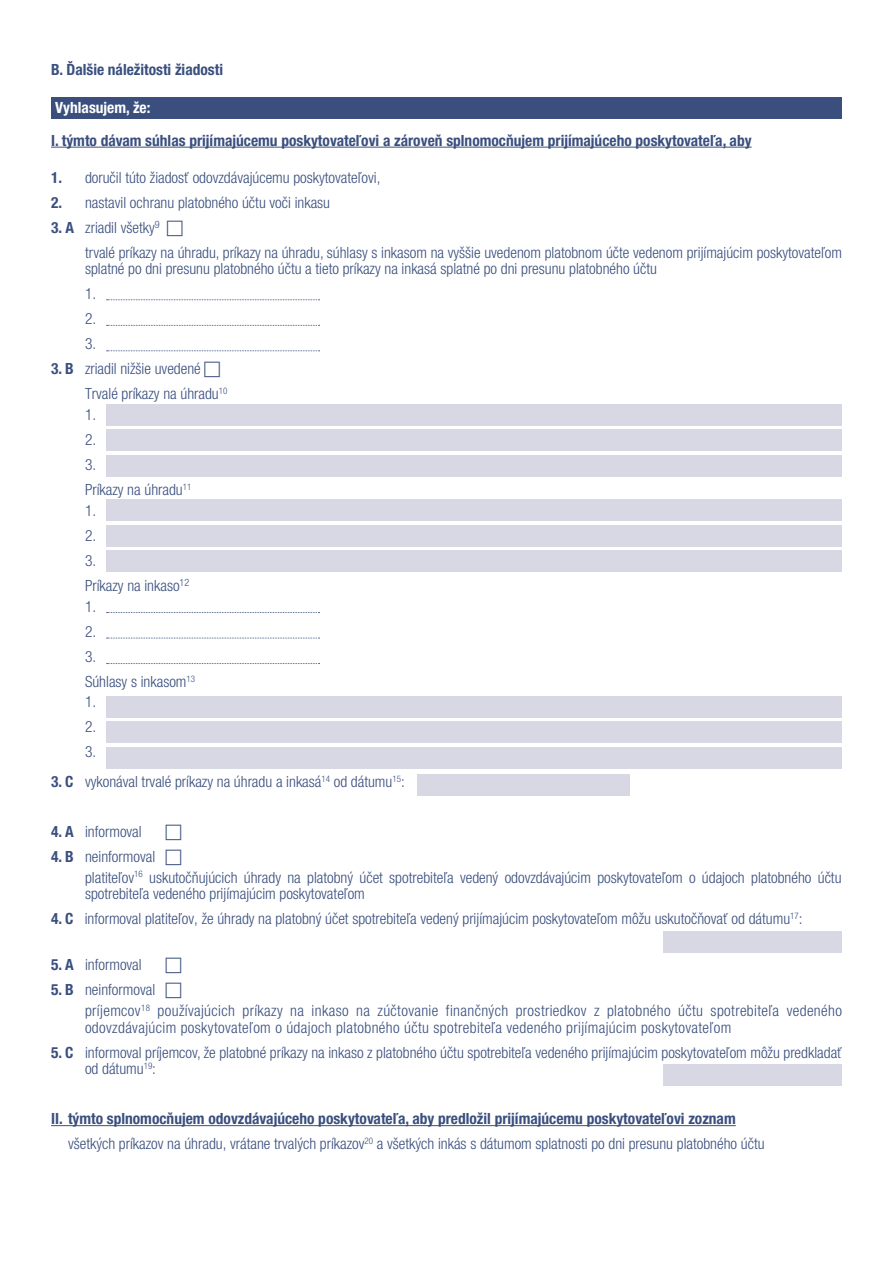
<style>
.page{position:relative;width:893px;height:1263px;background:#fff}
.page>*{position:absolute;margin:0;border:0;box-sizing:border-box;transform-origin:0 0}
.t1{font:300 condensed 15.45px/25px "Helvetica Neue LT Pro";color:#3a4f7e}
.t2{font:300 condensed 15.45px/20.7px "Helvetica Neue LT Pro";letter-spacing:.025em;color:#3a4f7e}
.t3{font:700 condensed 15.45px "Helvetica Neue LT Pro";color:#3a4f7e}
.t4{font:700 condensed 15.45px "Helvetica Neue LT Pro";color:#fff}
.s1{font-weight:700}
</style>
<div class="page">
<hr style="left:51px;top:147px;width:701px;height:1px;background:#3a4f7e">
<hr style="left:51px;top:1125px;width:685px;height:1px;background:#3a4f7e">
<div style="left:51px;top:97px;width:791px;height:22px;background:#3a4f7e"></div>
<div style="left:106px;top:404px;width:736px;height:21px;background:#d8d8e5"></div>
<div style="left:106px;top:429px;width:736px;height:22px;background:#d8d8e5"></div>
<div style="left:106px;top:455px;width:736px;height:21px;background:#d8d8e5"></div>
<div style="left:106px;top:500px;width:736px;height:21px;background:#d8d8e5"></div>
<div style="left:106px;top:525px;width:736px;height:21px;background:#d8d8e5"></div>
<div style="left:106px;top:551px;width:736px;height:21px;background:#d8d8e5"></div>
<div style="left:106px;top:696px;width:736px;height:21px;background:#d8d8e5"></div>
<div style="left:106px;top:722px;width:736px;height:21px;background:#d8d8e5"></div>
<div style="left:106px;top:747px;width:736px;height:21px;background:#d8d8e5"></div>
<div style="left:417px;top:774px;width:212px;height:21px;background:#d8d8e5"></div>
<div style="left:663px;top:931px;width:179px;height:21px;background:#d8d8e5"></div>
<div style="left:663px;top:1064px;width:179px;height:21px;background:#d8d8e5"></div>
<svg style="left:107px;top:299px;width:213px;height:1px"></svg>
<svg style="left:107px;top:325px;width:213px;height:1px"></svg>
<svg style="left:107px;top:350px;width:213px;height:1px"></svg>
<svg style="left:107px;top:612px;width:213px;height:1px"></svg>
<svg style="left:107px;top:638px;width:213px;height:1px"></svg>
<svg style="left:107px;top:663px;width:213px;height:1px"></svg>
<p class="t3" style="left:51px;top:60px;width:174px">B. Ďalšie náležitosti žiadosti</p>
<p class="t4" style="left:55px;top:99px;width:97px">Vyhlasujem, že:</p>
<p class="t3" style="left:51px;top:131px;width:702px">I. týmto dávam súhlas prijímajúcemu poskytovateľovi a zároveň splnomocňujem prijímajúceho poskytovateľa, aby</p>
<p class="t1" style="left:51px;top:165px;width:331px"><span class="s1">1.</span> doručil túto žiadosť odovzdávajúcemu poskytovateľovi,</p>
<p class="t1" style="left:51px;top:190px;width:281px"><span class="s1">2.</span> nastavil ochranu platobného účtu voči inkasu</p>
<p class="t1" style="left:85px;top:215px;width:758px;text-indent:-34px"><span class="s1">3. A</span> zriadil všetky<sup>9<br></sup>trvalé príkazy na úhradu, príkazy na úhradu, súhlasy s inkasom na vyššie uvedenom platobnom účte vedenom prijímajúcim poskytovateľom</p>
<p class="t1" style="left:85px;top:256px;width:573px">splatné po dni presunu platobného účtu a tieto príkazy na inkasá splatné po dni presunu platobného účtu<br>1.<br>2.<br>3.</p>
<p class="t1" style="left:85px;top:356px;width:144px;text-indent:-34px"><span class="s1">3. B</span> zriadil nižšie uvedené<br>Trvalé príkazy na úhradu<sup>10</sup></p>
<p class="t1" style="left:85px;top:402px;width:108px">1.<br>2.<br>3.<br>Príkazy na úhradu<sup>11</sup></p>
<p class="t1" style="left:85px;top:498px;width:106px">1.<br>2.<br>3.<br>Príkazy na inkaso<sup>12</sup></p>
<p class="t1" style="left:85px;top:594px;width:112px">1.<br>2.<br>3.<br>Súhlasy s inkasom<sup>13</sup></p>
<p class="t1" style="left:85px;top:689px;width:13px;text-align:justify">1.<br>2.<br>3.</p>
<p class="t1" style="left:51px;top:769px;width:355px"><span class="s1">3. C</span> vykonával trvalé príkazy na úhradu a inkasá<sup>14</sup> od dátumu<sup>15</sup>:</p>
<p class="t1" style="left:51px;top:819px;width:92px"><span class="s1">4. A</span> informoval</p>
<p class="t1" style="left:85px;top:846px;width:758px;line-height:20.7px;text-indent:-34px"><span class="s1">4. B</span> neinformoval<br>platiteľov<sup>16</sup> uskutočňujúcich úhrady na platobný účet spotrebiteľa vedený odovzdávajúcim poskytovateľom o údajoch platobného účtu</p>
<p class="t1" style="left:85px;top:881px;width:281px">spotrebiteľa vedeného prijímajúcim poskytovateľom</p>
<p class="t1" style="left:51px;top:906px;width:753px"><span class="s1">4. C</span> informoval platiteľov, že úhrady na platobný účet spotrebiteľa vedený prijímajúcim poskytovateľom môžu uskutočňovať od dátumu<sup>17</sup>:</p>
<p class="t1" style="left:51px;top:952px;width:92px"><span class="s1">5. A</span> informoval</p>
<p class="t2" style="left:85px;top:979px;width:758px;text-indent:-34px"><span class="s1">5. B</span> neinformoval<br>príjemcov<sup>18</sup> používajúcich príkazy na inkaso na zúčtovanie finančných prostriedkov z platobného účtu spotrebiteľa vedeného</p>
<p class="t2" style="left:85px;top:1017px;width:648px">odovzdávajúcim poskytovateľom o údajoch platobného účtu spotrebiteľa vedeného prijímajúcim poskytovateľom</p>
<p class="t1" style="left:85px;top:1044px;width:758px;line-height:16.5px;text-indent:-34px"><span class="s1">5. C</span> informoval príjemcov, že platobné príkazy na inkaso z platobného účtu spotrebiteľa vedeného prijímajúcim poskytovateľom môžu predkladať od dátumu<sup>19</sup>:</p>
<p class="t1" style="left:68px;top:1106px;width:698px;text-indent:-17px"><span class="s1">II. týmto splnomocňujem odovzdávajúceho poskytovateľa, aby predložil prijímajúcemu poskytovateľovi zoznam </span>všetkých príkazov na úhradu, vrátane trvalých príkazov<sup>20</sup> a všetkých inkás s dátumom splatnosti po dni presunu platobného účtu</p>
</div>
